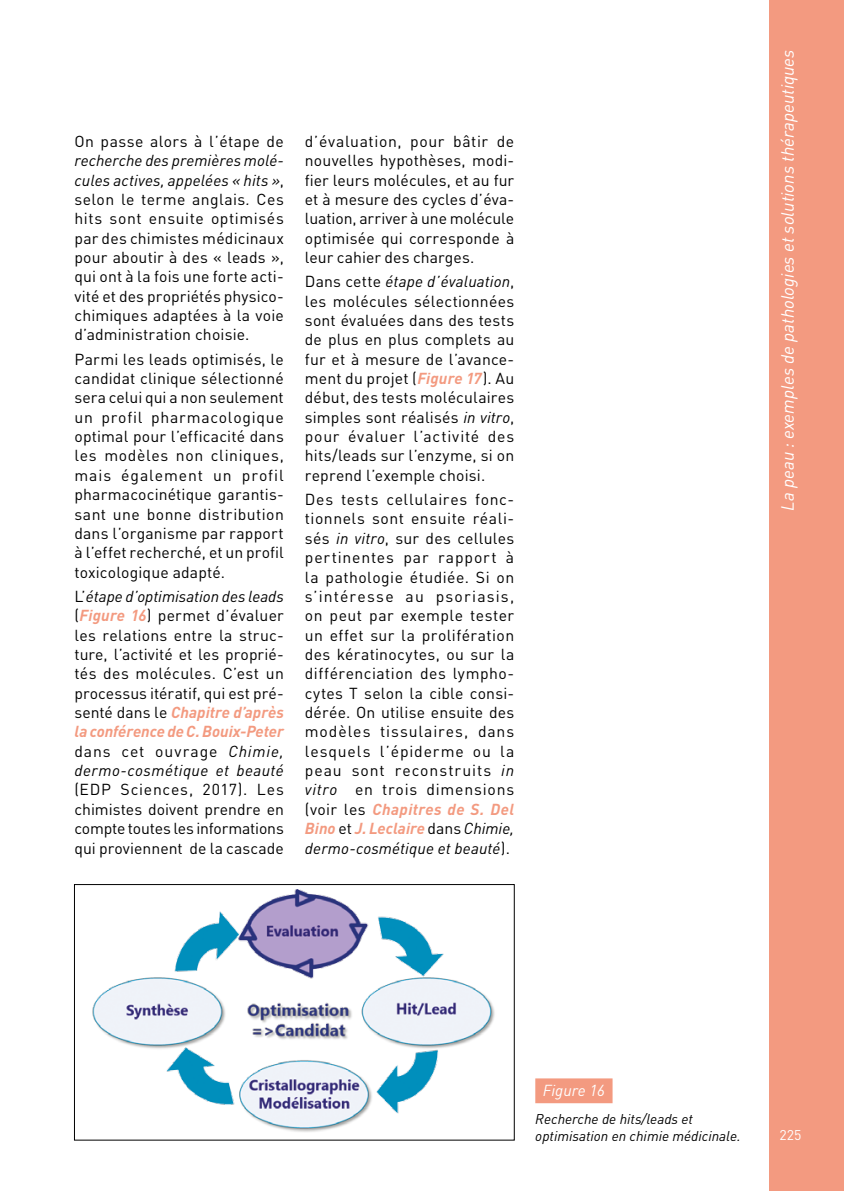
<style>
.page{position:relative;width:844px;height:1191px;background:#fff}
.page>*{position:absolute;margin:0;border:0;box-sizing:border-box;transform-origin:0 0}
.t1{font:italic 17.5px "DIN";color:#fff}
._04-Texte_courant{font:15.75px/19.4px "DIN";letter-spacing:.01em;color:#000;text-align:justify}
._05_legende_numero{font:italic 15.75px "DIN";color:#fff}
._05-legendes{font:italic 14px/16.8px "DIN";color:#000}
.t2{font:14px "DIN";color:#fff}
.s1{font-style:italic}
.s2{font-weight:700;font-style:italic;color:#f39a80}
</style>
<div class="page">
<div style="left:769px;top:0;width:74px;height:1191px;background:#f39a80"></div>
<div style="left:535px;top:1078px;width:77px;height:25px;background:#f39a80"></div>
<img style="left:92px;top:889px;width:403px;height:243px">
<div style="left:74px;top:884px;width:440px;height:256px;border:1px solid #000"></div>
<p class="_04-Texte_courant" style="left:74px;top:131px;width:211px">On passe alors à l’étape de <span class="s1">recherche des premières molé&shy;cules actives, appelées « hits »</span>, selon le terme anglais<span class="s1">.</span> Ces hits sont ensuite optimisés par des chimistes médicinaux pour aboutir à des « leads », qui ont à la fois une forte acti&shy;vité et des propriétés physico&shy;chimiques adaptées à la voie d’administration choisie.</p>
<p class="_04-Texte_courant" style="left:74px;top:349px;width:211px">Parmi les leads optimisés, le candidat clinique sélectionné sera celui qui a non seulement un profil pharmacologique optimal pour l’efficacité dans les modèles non cliniques, mais également un profil pharmacocinétique garantis&shy;sant une bonne distribution dans l’organisme par rapport à l’effet recherché, et un profil toxicologique adapté.</p>
<p class="_04-Texte_courant" style="left:74px;top:586px;width:211px">L’<span class="s1">étape d’optimisation des leads </span>(<span class="s2">Figure 16</span>) permet d’évaluer les relations entre la struc&shy;ture, l’activité et les proprié&shy;tés des molécules. C’est un processus itératif, qui est pré&shy;senté dans le <span class="s2">Chapitre d’après la conférence de C.Bouix-Peter </span>dans cet ouvrage <span class="s1">Chimie, dermo-cosmétique et beauté </span>(EDP Sciences, 2017). Les chimistes doivent prendre en compte toutes les informations qui proviennent de la cascade</p>
<p class="_04-Texte_courant" style="left:305px;top:131px;width:211px">d’évaluation, pour bâtir de nouvelles hypothèses, modi&shy;fier leurs molécules, et au fur et à mesure des cycles d’éva&shy;luation, arriver à une molécule optimisée qui corresponde à leur cahier des charges.</p>
<p class="_04-Texte_courant" style="left:305px;top:271px;width:211px">Dans cette <span class="s1">étape d’évaluation</span>, les molécules sélectionnées sont évaluées dans des tests de plus en plus complets au fur et à mesure de l’avance&shy;ment du projet (<span class="s2">Figure 17</span>). Au début, des tests moléculaires simples sont réalisés <span class="s1">in vitro</span>, pour évaluer l’activité des hits/leads sur l’enzyme, si on reprend l’exemple choisi.</p>
<p class="_04-Texte_courant" style="left:305px;top:489px;width:211px">Des tests cellulaires fonc&shy;tionnels sont ensuite réali&shy;sés <span class="s1">in vitro</span>, sur des cellules pertinentes par rapport à la pathologie étudiée. Si on s’intéresse au psoriasis, on peut par exemple tester un effet sur la prolifération des kératinocytes, ou sur la différenciation des lympho&shy;cytes T selon la cible consi&shy;dérée. On utilise ensuite des modèles tissulaires, dans lesquels l’épiderme ou la peau sont reconstruits <span class="s1">in vitro</span> en trois dimensions (voir les <span class="s2">Chapitres de S. Del Bino</span> et <span class="s2">J. Leclaire</span> dans <span class="s1">Chimie, dermo-cosmétique et beauté</span>).</p>
<p class="t1" style="left:776px;top:510px;width:462px;rotate:-90deg">La peau : exemples de pathologies et solutions thérapeutiques</p>
<p class="_05_legende_numero" style="left:542px;top:1080px;width:64px">Figure 16</p>
<p class="_05-legendes" style="left:535px;top:1110px;width:207px">Recherche de hits/leads et optimisation en chimie médicinale.</p>
<p class="t2" style="left:779px;top:1125px;width:23px">225</p>
</div>
